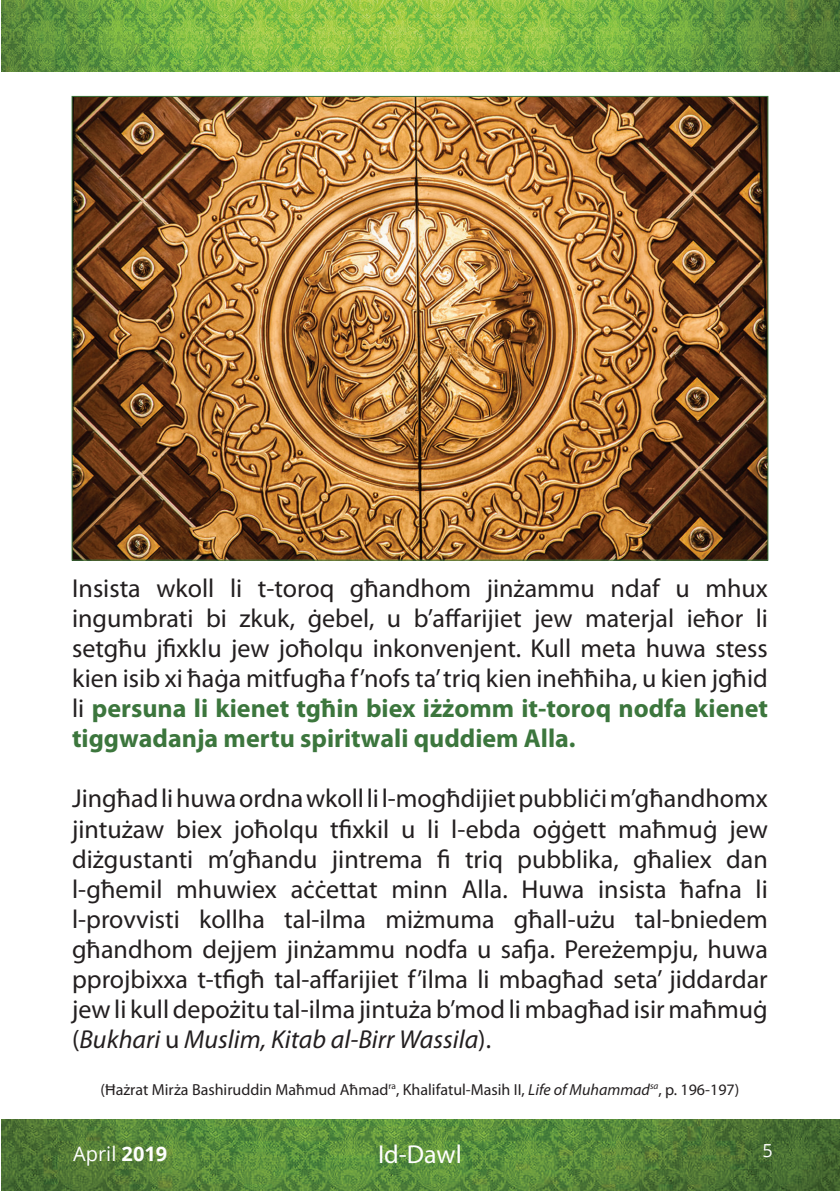
<style>
.page{position:relative;width:840px;height:1191px;background:#fff}
.page>*{position:absolute;margin:0;border:0;box-sizing:border-box;transform-origin:0 0}
.t1{font:26px/30px "Myriad Pro";color:#231f20;text-align:justify}
.t2{font:26px "Myriad Pro";color:#fff}
.t3{font:20px "Open Sans";color:#fff}
.t4{font:18px "Open Sans";color:#fff}
.t5{font:16px "Myriad Pro";color:#231f20}
.s1{font-weight:700;color:#3c763d}
.s2{font-style:italic}
.s3{font-weight:700}
</style>
<div class="page">
<img style="left:1px;top:0;width:838px;height:72px">
<img style="left:1px;top:1119px;width:838px;height:72px">
<img style="left:74px;top:98px;width:692px;height:460px">
<p class="t1" style="left:72px;top:573px;width:697px">I nsista wkoll li t-toroq għandhom jinżammu ndaf u mhux ingumbrati bi zkuk, ġebel, u b’affarijiet jew materjal ieħor li setgħu jfixklu jew joħolqu inkonvenjent. Kull meta huwa stess kien isib xi ħaġa mitfugħa f’nofs ta’ triq kien ineħħiha, u kien jgħid li <span class="s1">persuna li kienet tgħin biex iżżomm it-toroq nodfa kienet tiggwadanja mertu spiritwali quddiem Alla.</span></p>
<p class="t1" style="left:72px;top:783px;width:697px">Jingħad li huwa ordna wkoll li l-mogħdijiet pubbliċi m’għandhomx jintużaw biex joħolqu tfixkil u li l-ebda oġġett maħmuġ jew diżgustanti m’għandu jintrema fi triq pubblika, għaliex dan l-għemil mhuwiex aċċettat minn Alla. Huwa insista ħafna li l-provvisti kollha tal-ilma miżmuma għall-użu tal-bniedem għandhom dejjem jinżammu nodfa u safja. Pereżempju, huwa pprojbixxa t-tfigħ tal-affarijiet f’ilma li mbagħad seta’ jiddardar jew li kull depożitu tal-ilma jintuża b’mod li mbagħad isir maħmuġ (<span class="s2">Bukhari</span> u <span class="s2">Muslim, Kitab al-Birr Wassila</span>).</p>
<p class="t5" style="left:101px;top:1079px;width:639px">(Ħażrat Mirża Bashiruddin Maħmud Aħmad<sup>ra</sup>, Khalifatul-Masih II, <span class="s2">Life of Muhammad</span><sup>sa</sup>, p. 196-197)</p>
<p class="t3" style="left:73px;top:1140px;width:96px">April <span class="s3">2019</span></p>
<p class="t2" style="left:378px;top:1138px;width:85px">Id-Dawl</p>
<p class="t4" style="left:762px;top:1138px;width:12px">5</p>
</div>
